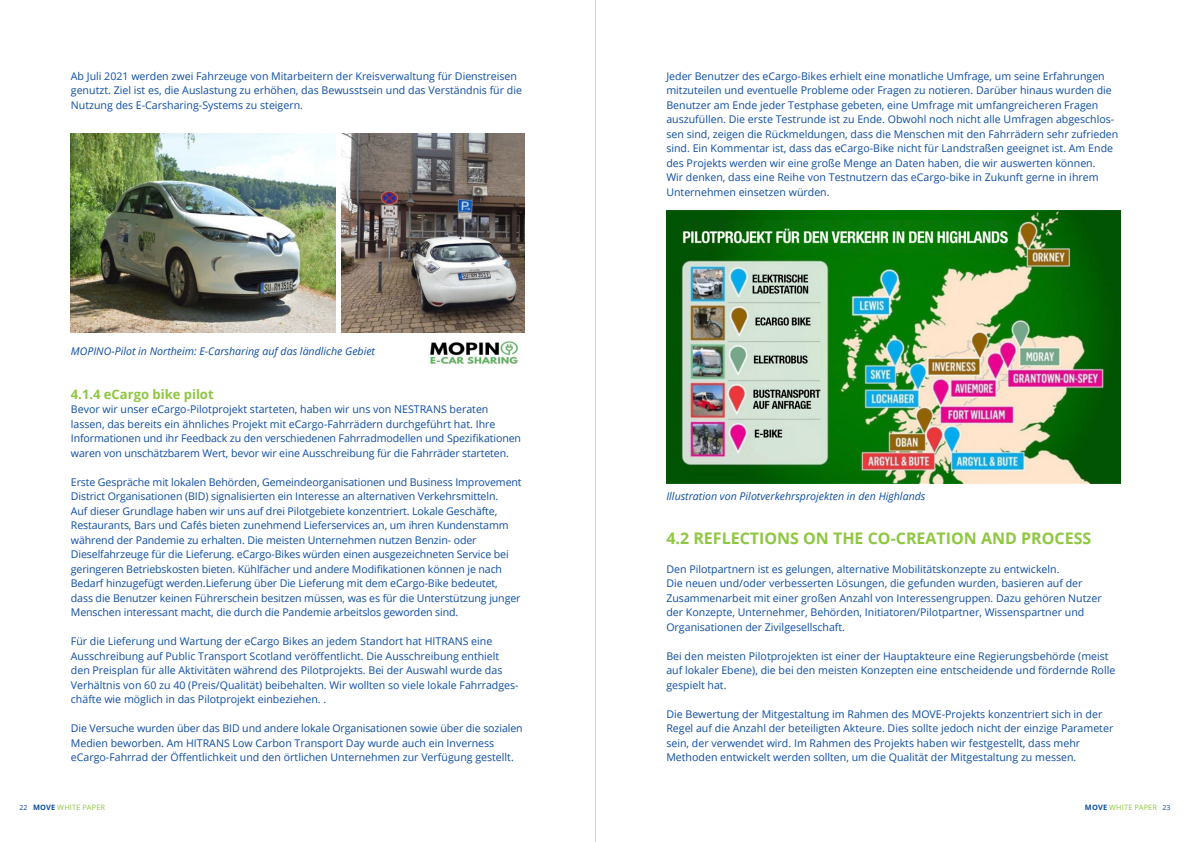
<style>
.page{position:relative;width:1191px;height:842px;background:#fff}
.page>*{position:absolute;margin:0;border:0;box-sizing:border-box;transform-origin:0 0}
.TUSSENKOP_KAPITAAL{font:700 16px "Open Sans";color:#8ec740}
.TUSSENKOP{font:700 13px "Open Sans";color:#8ec740}
.BODY_BLAUW{font:10.6px/14.5px "Open Sans";color:#0d4da1}
.cursief{font:italic 10.6px "Open Sans";color:#0d4da1}
.BODY_BLAUW-2{font:italic 10.6px "Open Sans";color:#0d4da1}
.t1{font:7.4px "Open Sans";letter-spacing:.025em;color:#8ec740}
.s1{font-size:7px;color:#0d4da1}
.s2{font-weight:700;color:#0d4da1}
</style>
<div class="page">
<hr style="left:595px;top:0;width:1px;height:842px;background:#cfd0d2">
<img style="left:429px;top:340px;width:90px;height:28px">
<img style="left:71px;top:134px;width:265px;height:199px">
<img style="left:341px;top:134px;width:183px;height:199px">
<img style="left:666px;top:210px;width:454px;height:273px">
<p class="BODY_BLAUW" style="left:71px;top:68px;width:452px">Ab Juli 2021 werden zwei Fahrzeuge von Mitarbeitern der Kreisverwaltung für Dienstreisen genutzt. Ziel ist es, die Auslastung zu erhöhen, das Bewusstsein und das Verständnis für die<br>Nutzung des E-Carsharing-Systems zu steigern.</p>
<p class="cursief" style="left:71px;top:344px;width:306px">MOPINO-Pilot in Northeim: E-Carsharing auf das ländliche Gebiet</p>
<p class="TUSSENKOP" style="left:71px;top:385px;width:144px">4.1.4 eCargo bike pilot</p>
<p class="BODY_BLAUW" style="left:71px;top:402px;width:452px">Bevor wir unser eCargo-Pilotprojekt starteten, haben wir uns von NESTRANS beraten lassen, das bereits ein ähnliches Projekt mit eCargo-Fahrrädern durchgeführt hat. Ihre Informationen und ihr Feedback zu den verschiedenen Fahrradmodellen und Spezifikationen waren von unschätzbarem Wert, bevor wir eine Ausschreibung für die Fahrräder starteten.</p>
<p class="BODY_BLAUW" style="left:71px;top:474px;width:452px">Erste Gespräche mit lokalen Behörden, Gemeindeorganisationen und Business Improvement District Organisationen (BID) signalisierten ein Interesse an alternativen Verkehrsmitteln.<br>Auf dieser Grundlage haben wir uns auf drei Pilotgebiete konzentriert. Lokale Geschäfte, Restaurants, Bars und Cafés bieten zunehmend Lieferservices an, um ihren Kundenstamm während der Pandemie zu erhalten. Die meisten Unternehmen nutzen Benzin- oder Dieselfahrzeuge für die Lieferung. eCargo-Bikes würden einen ausgezeichneten Service bei geringeren Betriebskosten bieten. Kühlfächer und andere Modifikationen können je nach Bedarf hinzugefügt werden.Lieferung über Die Lieferung mit dem eCargo-Bike bedeutet, dass die Benutzer keinen Führerschein besitzen müssen, was es für die Unterstützung junger Menschen interessant macht, die durch die Pandemie arbeitslos geworden sind.</p>
<p class="BODY_BLAUW" style="left:71px;top:634px;width:449px">Für die Lieferung und Wartung der eCargo Bikes an jedem Standort hat HITRANS eine Ausschreibung auf Public Transport Scotland veröffentlicht. Die Ausschreibung enthielt den Preisplan für alle Aktivitäten während des Pilotprojekts. Bei der Auswahl wurde das Verhältnis von 60 zu 40 (Preis/Qualität) beibehalten. Wir wollten so viele lokale Fahrradges&shy;chäfte wie möglich in das Pilotprojekt einbeziehen. .</p>
<p class="BODY_BLAUW" style="left:71px;top:721px;width:453px">Die Versuche wurden über das BID und andere lokale Organisationen sowie über die sozialen<br>Medien beworben. Am HITRANS Low Carbon Transport Day wurde auch ein Inverness eCargo-Fahrrad der Öffentlichkeit und den örtlichen Unternehmen zur Verfügung gestellt.</p>
<p class="BODY_BLAUW" style="left:666px;top:68px;width:453px">Jeder Benutzer des eCargo-Bikes erhielt eine monatliche Umfrage, um seine Erfahrungen mitzuteilen und eventuelle Probleme oder Fragen zu notieren. Darüber hinaus wurden die Benutzer am Ende jeder Testphase gebeten, eine Umfrage mit umfangreicheren Fragen auszufüllen. Die erste Testrunde ist zu Ende. Obwohl noch nicht alle Umfragen abgeschlos&shy;sen sind, zeigen die Rückmeldungen, dass die Menschen mit den Fahrrädern sehr zufrieden sind. Ein Kommentar ist, dass das eCargo-Bike nicht für Landstraßen geeignet ist. Am Ende des Projekts werden wir eine große Menge an Daten haben, die wir auswerten können.<br>Wir denken, dass eine Reihe von Testnutzern das eCargo-bike in Zukunft gerne in ihrem Unternehmen einsetzen würden.</p>
<p class="BODY_BLAUW-2" style="left:666px;top:489px;width:260px">Illustration von Pilotverkehrsprojekten in den Highlands</p>
<p class="TUSSENKOP_KAPITAAL" style="left:666px;top:526px;width:426px">4.2 REFLECTIONS ON THE CO-CREATION AND PROCESS</p>
<p class="BODY_BLAUW" style="left:666px;top:561px;width:437px">Den Pilotpartnern ist es gelungen, alternative Mobilitätskonzepte zu entwickeln.<br>Die neuen und/oder verbesserten Lösungen, die gefunden wurden, basieren auf der Zusammenarbeit mit einer großen Anzahl von Interessengruppen. Dazu gehören Nutzer der Konzepte, Unternehmer, Behörden, Initiatoren/Pilotpartner, Wissenspartner und Organisationen der Zivilgesellschaft.</p>
<p class="BODY_BLAUW" style="left:666px;top:648px;width:450px">Bei den meisten Pilotprojekten ist einer der Hauptakteure eine Regierungsbehörde (meist auf lokaler Ebene), die bei den meisten Konzepten eine entscheidende und fördernde Rolle gespielt hat.</p>
<p class="BODY_BLAUW" style="left:666px;top:706px;width:448px">Die Bewertung der Mitgestaltung im Rahmen des MOVE-Projekts konzentriert sich in der Regel auf die Anzahl der beteiligten Akteure. Dies sollte jedoch nicht der einzige Parameter sein, der verwendet wird. Im Rahmen des Projekts haben wir festgestellt, dass mehr Methoden entwickelt werden sollten, um die Qualität der Mitgestaltung zu messen.</p>
<p class="t1" style="left:19px;top:802px;width:87px"><span class="s1">22</span> <span class="s2">MOVE</span> WHITE PAPER</p>
<p class="t1" style="left:1085px;top:802px;width:87px"><span class="s2">MOVE</span> WHITE PAPER <span class="s1">23</span></p>
</div>
